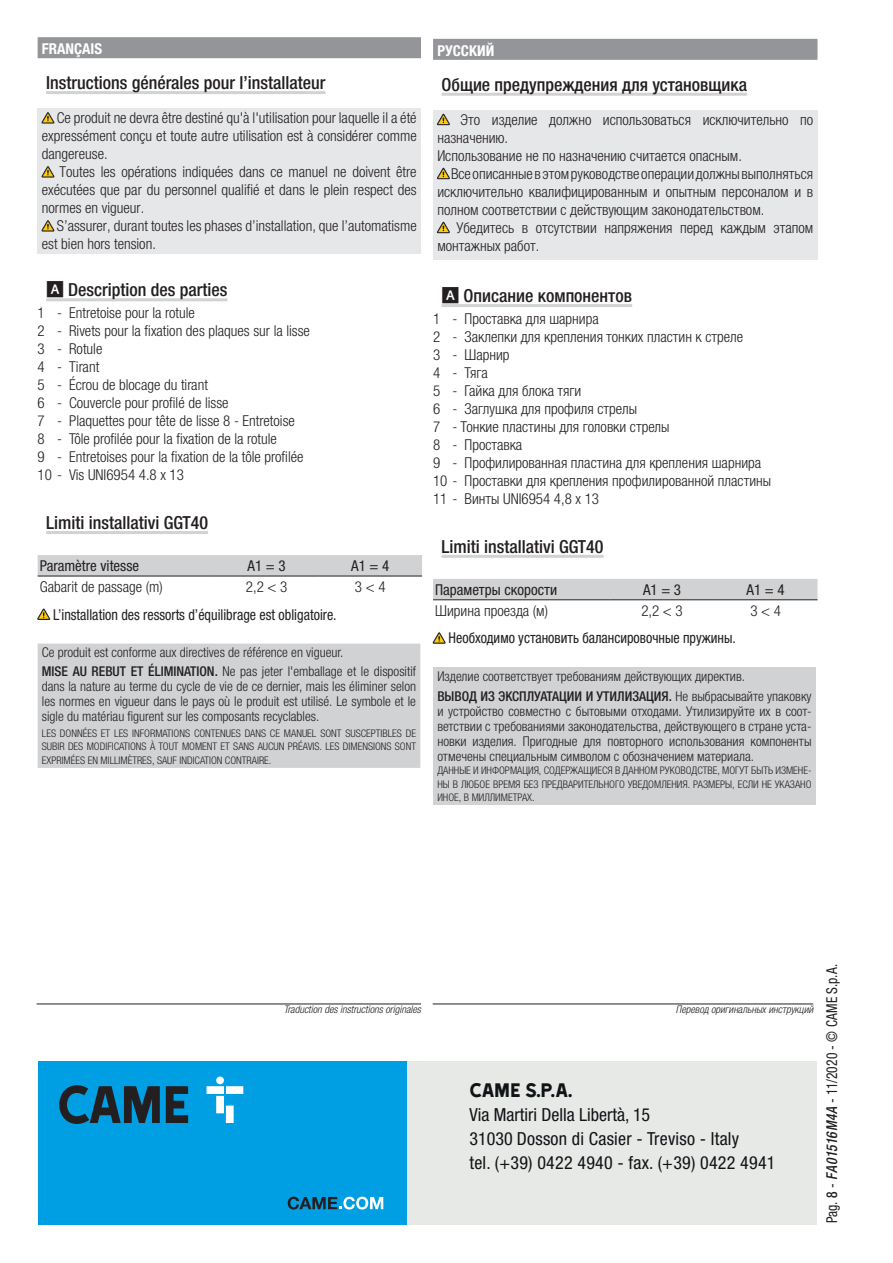
<style>
.page{position:relative;width:893px;height:1263px;background:#fff}
.page>*{position:absolute;margin:0;border:0;box-sizing:border-box;transform-origin:0 0}
.t1{font:22.5px "Came Type";color:#111416}
.Titoletto{font:500 condensed 18px "Helvetica Neue LTW1 G";color:#231f20}
.t2{font:condensed 18px/24px "Helvetica Neue LTW1 G";letter-spacing:.015em;color:#111416}
.Testo_BASE{font:300 condensed 15px/18px "Helvetica Neue LTW1 G";color:#231f20;text-align:justify}
.Testo_BASE-2{font:condensed 15px "Helvetica Neue LTW1 G";color:#231f20;scale:.94 1}
.Testo_BASE-3{font:condensed 15px "Helvetica Neue LTW1 G";color:#231f20}
.Testo_BASE-4{font:condensed 15px "Helvetica Neue LTW1 G";color:#231f20;scale:.9 1}
.Lingua_su_grigio{font:700 condensed 15px "Helvetica Neue LTW1 G";color:#fff}
.Dichiarazione{font:300 condensed 13.5px/15px "Helvetica Neue LTW1 G";color:#231f20;text-align:justify}
.Dichiarazione_MAIUSC{font:300 condensed 10.5px/13.5px "Helvetica Neue LTW1 G";color:#231f20;text-align:justify}
.codice_versione_data{font:italic 300 condensed 10.5px "Helvetica Neue LTW1 G";color:#231f20}
.s1{font-family:"Koz Go Pro";font-stretch:normal}
.s2{font-weight:500}
.s3{font-weight:500;font-style:italic}
</style>
<div class="page">
<div style="left:405px;top:1061px;width:411px;height:164px;background:#e7e9e7"></div>
<div style="left:38px;top:1061px;width:369px;height:164px;background:#009fe3"></div>
<svg style="left:59px;top:1085px;width:129px;height:39px"></svg>
<svg style="left:207px;top:1076px;width:36px;height:47px"></svg>
<svg style="left:288px;top:1197px;width:95px;height:12px"></svg>
<hr style="left:37px;top:1004px;width:384px;height:1px;background:#231f20">
<hr style="left:433px;top:1004px;width:380px;height:1px;background:#231f20">
<div style="left:38px;top:37px;width:383px;height:21px;background:#939598"></div>
<hr style="left:46px;top:91px;width:279px;height:3px;background:#d1d2d4">
<hr style="left:46px;top:298px;width:181px;height:3px;background:#d1d2d4">
<hr style="left:46px;top:531px;width:162px;height:3px;background:#d1d2d4">
<div style="left:38px;top:108px;width:383px;height:145px;background:#e6e7e9"></div>
<svg style="left:42px;top:112px;width:12px;height:11px"></svg>
<svg style="left:42px;top:166px;width:12px;height:11px"></svg>
<svg style="left:42px;top:220px;width:12px;height:11px"></svg>
<div style="left:38px;top:555px;width:384px;height:21px;background:#d1d2d4"></div>
<hr style="left:38px;top:576px;width:177px;height:1px;background:#231f20">
<hr style="left:215px;top:576px;width:103px;height:1px;background:#231f20">
<hr style="left:318px;top:576px;width:104px;height:1px;background:#231f20">
<svg style="left:38px;top:609px;width:12px;height:11px"></svg>
<div style="left:38px;top:644px;width:382px;height:124px;background:#d1d2d4"></div>
<div style="left:433px;top:39px;width:384px;height:21px;background:#939598"></div>
<hr style="left:442px;top:93px;width:305px;height:3px;background:#d1d2d4">
<hr style="left:442px;top:304px;width:190px;height:3px;background:#d1d2d4">
<hr style="left:442px;top:555px;width:162px;height:3px;background:#d1d2d4">
<div style="left:433px;top:110px;width:384px;height:149px;background:#e6e7e9"></div>
<svg style="left:437px;top:114px;width:13px;height:11px"></svg>
<svg style="left:437px;top:168px;width:13px;height:11px"></svg>
<svg style="left:437px;top:222px;width:13px;height:11px"></svg>
<div style="left:433px;top:579px;width:384px;height:22px;background:#d1d2d4"></div>
<hr style="left:433px;top:599px;width:177px;height:1px;background:#231f20">
<hr style="left:610px;top:599px;width:104px;height:1px;background:#231f20">
<hr style="left:714px;top:599px;width:103px;height:1px;background:#231f20">
<svg style="left:433px;top:633px;width:12px;height:10px"></svg>
<div style="left:433px;top:667px;width:383px;height:138px;background:#d1d2d4"></div>
<p class="Lingua_su_grigio" style="left:42px;top:40px;width:62px">FRANÇAIS</p>
<p class="Titoletto" style="left:46px;top:72px;width:281px">Instructions générales pour l’installateur</p>
<p class="Testo_BASE" style="left:42px;top:109px;width:376px;text-indent:15px">Ce produit ne devra être destiné qu'à l'utilisation pour laquelle il a été expressément conçu et toute autre utilisation est à considérer comme dangereuse.</p>
<p class="Testo_BASE" style="left:42px;top:163px;width:376px;text-indent:18px">Toutes les opérations indiquées dans ce manuel ne doivent être exécutées que par du personnel qualifié et dans le plein respect des normes en vigueur.</p>
<p class="Testo_BASE" style="left:42px;top:217px;width:376px;text-indent:15px">S’assurer, durant toutes les phases d’installation, que l’automatisme est bien hors tension.</p>
<p class="Titoletto" style="left:46px;top:279px;width:183px"><span class="s1">A</span> Description des parties</p>
<p class="Testo_BASE" style="left:38px;top:304px;width:159px">1 - Entretoise pour la rotule</p>
<p class="Testo_BASE" style="left:38px;top:322px;width:274px">2 - Rivets pour la fixation des plaques sur la lisse</p>
<p class="Testo_BASE" style="left:38px;top:340px;width:66px">3 - Rotule</p>
<p class="Testo_BASE" style="left:38px;top:358px;width:63px">4 - Tirant</p>
<p class="Testo_BASE" style="left:38px;top:376px;width:172px">5 - Écrou de blocage du tirant</p>
<p class="Testo_BASE" style="left:38px;top:394px;width:192px">6 - Couvercle pour profilé de lisse</p>
<p class="Testo_BASE" style="left:38px;top:412px;width:259px">7 - Plaquettes pour tête de lisse 8 - Entretoise</p>
<p class="Testo_BASE" style="left:38px;top:430px;width:241px">8 - Tôle profilée pour la fixation de la rotule</p>
<p class="Testo_BASE" style="left:38px;top:448px;width:267px">9 - Entretoises pour la fixation de la tôle profilée</p>
<p class="Testo_BASE" style="left:38px;top:466px;width:148px">10 - Vis UNI6954 4.8 x 13</p>
<p class="Titoletto" style="left:46px;top:512px;width:163px">Limiti installativi GGT40</p>
<p class="Testo_BASE-3" style="left:40px;top:557px;width:101px">Paramètre vitesse</p>
<p class="Testo_BASE-3" style="left:248px;top:557px;width:40px">A1 = 3</p>
<p class="Testo_BASE-3" style="left:351px;top:557px;width:40px">A1 = 4</p>
<p class="Testo_BASE" style="left:40px;top:578px;width:124px">Gabarit de passage (m)</p>
<p class="Testo_BASE" style="left:246px;top:578px;width:43px">2,2 &lt; 3</p>
<p class="Testo_BASE" style="left:355px;top:578px;width:32px">3 &lt; 4</p>
<p class="Testo_BASE-2" style="left:53px;top:605px;width:303px">L’installation des ressorts d’équilibrage est obligatoire.</p>
<p class="Dichiarazione" style="left:42px;top:645px;width:303px">Ce produit est conforme aux directives de référence en vigueur.</p>
<p class="Dichiarazione" style="left:42px;top:663px;width:376px"><span class="s2">MISE AU REBUT ET ÉLIMINATION.</span> Ne pas jeter l'emballage et le dispositif dans la nature au terme du cycle de vie de ce dernier, mais les éliminer selon les normes en vigueur dans le pays où le produit est utilisé. Le symbole et le sigle du matériau figurent sur les composants recyclables.</p>
<p class="Dichiarazione_MAIUSC" style="left:42px;top:726px;width:376px">LES DONNÉES ET LES INFORMATIONS CONTENUES DANS CE MANUEL SONT SUSCEPTIBLES DE SUBIR DES MODIFICATIONS À TOUT MOMENT ET SANS AUCUN PRÉAVIS. LES DIMENSIONS SONT EXPRIMÉES EN MILLIMÈTRES, SAUF INDICATION CONTRAIRE.</p>
<p class="Lingua_su_grigio" style="left:437px;top:42px;width:58px">РУССКИЙ</p>
<p class="Titoletto" style="left:442px;top:73px;width:307px">Общие предупреждения для установщика</p>
<p class="Testo_BASE" style="left:437px;top:111px;width:377px;text-indent:23px">Это изделие должно использоваться исключительно по назначению.</p>
<p class="Testo_BASE" style="left:437px;top:147px;width:306px">Использование не по назначению считается опасным.</p>
<p class="Testo_BASE" style="left:437px;top:165px;width:377px;text-indent:14px">Все описанные в этом руководстве операции должны выполняться исключительно квалифицированным и опытным персоналом и в полном соответствии с действующим законодательством.</p>
<p class="Testo_BASE" style="left:437px;top:219px;width:377px;text-indent:19px">Убедитесь в отсутствии напряжения перед каждым этапом монтажных работ.</p>
<p class="Titoletto" style="left:442px;top:285px;width:192px"><span class="s1">A</span> Описание компонентов</p>
<p class="Testo_BASE" style="left:433px;top:310px;width:167px">1 - Проставка для шарнира</p>
<p class="Testo_BASE" style="left:433px;top:328px;width:311px">2 - Заклепки для крепления тонких пластин к стреле</p>
<p class="Testo_BASE" style="left:433px;top:346px;width:78px">3 - Шарнир</p>
<p class="Testo_BASE" style="left:433px;top:364px;width:56px">4 - Тяга</p>
<p class="Testo_BASE" style="left:433px;top:382px;width:150px">5 - Гайка для блока тяги</p>
<p class="Testo_BASE" style="left:433px;top:400px;width:206px">6 - Заглушка для профиля стрелы</p>
<p class="Testo_BASE" style="left:433px;top:418px;width:238px">7 - Тонкие пластины для головки стрелы</p>
<p class="Testo_BASE" style="left:433px;top:436px;width:91px">8 - Проставка</p>
<p class="Testo_BASE" style="left:433px;top:454px;width:330px">9 - Профилированная пластина для крепления шарнира</p>
<p class="Testo_BASE" style="left:433px;top:472px;width:340px">10 - Проставки для крепления профилированной пластины</p>
<p class="Testo_BASE" style="left:433px;top:490px;width:167px">11 - Винты UNI6954 4,8 x 13</p>
<p class="Titoletto" style="left:442px;top:535px;width:163px">Limiti installativi GGT40</p>
<p class="Testo_BASE-3" style="left:435px;top:580px;width:123px">Параметры скорости</p>
<p class="Testo_BASE-3" style="left:643px;top:580px;width:40px">A1 = 3</p>
<p class="Testo_BASE-3" style="left:747px;top:580px;width:40px">A1 = 4</p>
<p class="Testo_BASE" style="left:435px;top:602px;width:114px">Ширина проезда (м)</p>
<p class="Testo_BASE" style="left:641px;top:602px;width:43px">2,2 &lt; 3</p>
<p class="Testo_BASE" style="left:750px;top:602px;width:32px">3 &lt; 4</p>
<p class="Testo_BASE-2" style="left:449px;top:629px;width:307px">Необходимо установить балансировочные пружины.</p>
<p class="Dichiarazione" style="left:437px;top:669px;width:309px">Изделие соответствует требованиям действующих директив.</p>
<p class="Dichiarazione" style="left:437px;top:688px;width:376px"><span class="s2">ВЫВОД ИЗ ЭКСПЛУАТАЦИИ И УТИЛИЗАЦИЯ.</span> Не выбрасывайте упаковку и устройство совместно с бытовыми отходами. Утилизируйте их в соот&shy;ветствии с требованиями законодательства, действующего в стране уста&shy;новки изделия. Пригодные для повторного использования компоненты отмечены специальным символом с обозначением материала.</p>
<p class="Dichiarazione_MAIUSC" style="left:437px;top:764px;width:376px">ДАННЫЕ И ИНФОРМАЦИЯ, СОДЕРЖАЩИЕСЯ В ДАННОМ РУКОВОДСТВЕ, МОГУТ БЫТЬ ИЗМЕНЕ-НЫ В ЛЮБОЕ ВРЕМЯ БЕЗ ПРЕДВАРИТЕЛЬНОГО УВЕДОМЛЕНИЯ. РАЗМЕРЫ, ЕСЛИ НЕ УКАЗАНО ИНОЕ, В МИЛЛИМЕТРАХ.</p>
<p class="codice_versione_data" style="left:284px;top:1003px;width:139px">Traduction des instructions originales</p>
<p class="codice_versione_data" style="left:676px;top:1003px;width:139px">Перевод оригинальных инструкций</p>
<h1 class="t1" style="left:469px;top:1079px;width:105px">CAME S.p.A.</h1>
<p class="t2" style="left:469px;top:1103px;width:308px">Via Martiri Della Libertà, 15<br>31030 Dosson di Casier - Treviso - Italy<br>tel. (+39) 0422 4940 - fax. (+39) 0422 4941</p>
<p class="Testo_BASE-4" style="left:823px;top:1223px;width:290px;rotate:-90deg">Pag. <span class="s2">8</span> - <span class="s3">FA01516M4A</span> - 11/2020 - © CAME S.p.A.</p>
</div>
